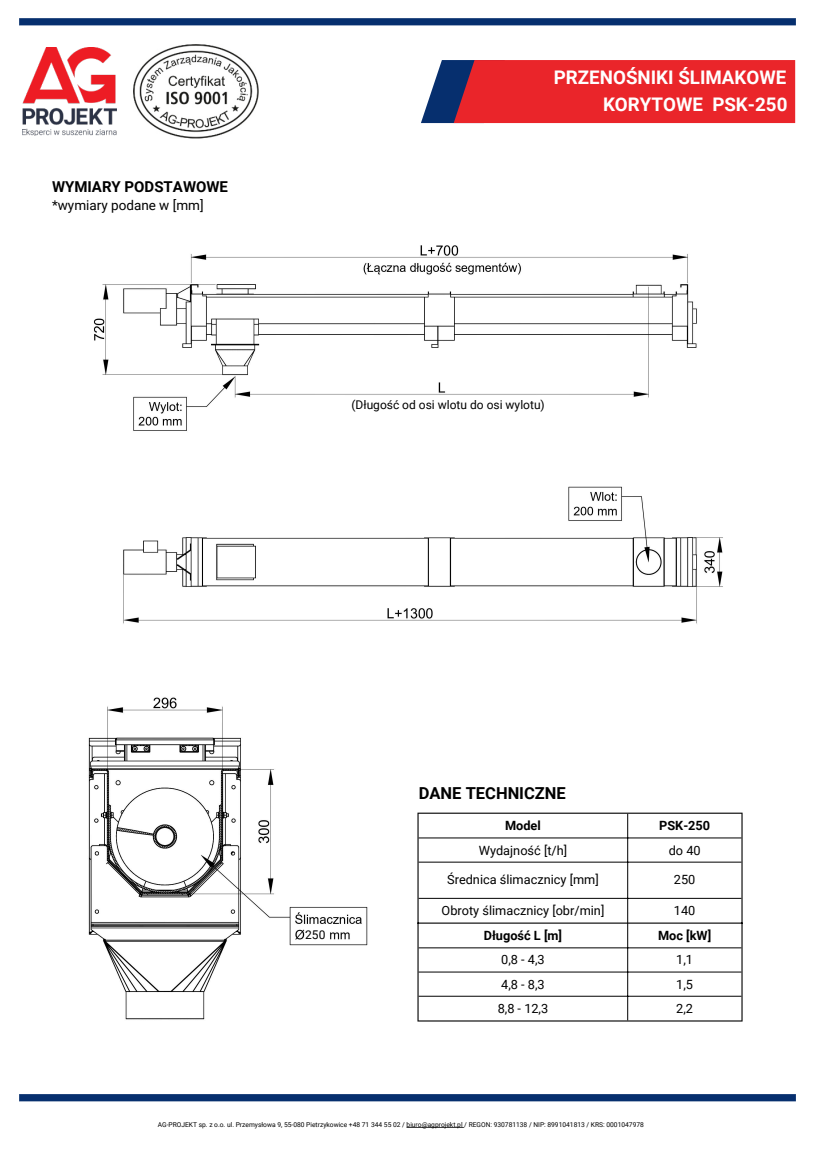
<style>
.page{position:relative;width:815px;height:1152px;background:#fff}
.page>*{position:absolute;margin:0;border:0;box-sizing:border-box;transform-origin:0 0}
.t1{font:700 18.75px/26.5px "Roboto";color:#fff;text-align:right}
.t2{font:700 16.5px "Roboto";color:#000}
.t3{font:700 15px "Roboto";color:#000}
.t4{font:13.5px "Roboto";color:#000}
.t5{font:12.75px "Roboto";color:#000}
.t6{font:700 12.75px "Roboto";color:#000}
.t7{font:12px "Roboto";color:#000}
.t8{font:6.68px "Roboto";color:#000}
</style>
<div class="page">
<img style="left:88px;top:697px;width:280px;height:323px">
<img style="left:93px;top:245px;width:630px;height:379px">
<div style="left:305px;top:928px;width:22px;height:14px;background:#fff"></div>
<div style="left:361px;top:399px;width:204px;height:19px;background:#fff"></div>
<hr style="left:627px;top:814px;width:1px;height:206px;background:#000">
<hr style="left:418px;top:838px;width:323px;height:1px;background:#000">
<hr style="left:418px;top:862px;width:323px;height:1px;background:#000">
<hr style="left:418px;top:898px;width:323px;height:1px;background:#000">
<hr style="left:418px;top:948px;width:323px;height:1px;background:#000">
<hr style="left:418px;top:972px;width:323px;height:1px;background:#000">
<hr style="left:418px;top:996px;width:323px;height:1px;background:#000">
<hr style="left:417px;top:814px;width:1px;height:206px;background:#000">
<hr style="left:741px;top:814px;width:1px;height:206px;background:#000">
<hr style="left:417px;top:813px;width:325px;height:1px;background:#000">
<hr style="left:417px;top:923px;width:325px;height:1px;background:#000">
<hr style="left:417px;top:1020px;width:325px;height:2px;background:#000">
<img style="left:20px;top:18px;width:775px;height:7px">
<img style="left:133px;top:44px;width:125px;height:95px">
<svg style="left:421px;top:60px;width:374px;height:63px;background:#d62c36"></svg>
<img style="left:23px;top:47px;width:93px;height:89px">
<img style="left:406px;top:1127px;width:57px;height:1px">
<div style="left:20px;top:1095px;width:775px;height:6px;background:#062f6e"></div>
<h3 class="t3" style="left:52px;top:180px;width:177px">WYMIARY PODSTAWOWE</h3>
<h3 class="t4" style="left:52px;top:200px;width:153px">*wymiary podane w [mm]</h3>
<h1 class="t1" style="left:554px;top:66px;width:235px">PRZENOŚNIKI ŚLIMAKOWE<br>KORYTOWE PSK-250</h1>
<h3 class="t7" style="left:351px;top:400px;width:195px">(Długość od osi wlotu do osi wylotu)</h3>
<h3 class="t7" style="left:305px;top:930px;width:22px">250</h3>
<h2 class="t2" style="left:419px;top:786px;width:148px">DANE TECHNICZNE</h2>
<h3 class="t6" style="left:505px;top:821px;width:37px">Model</h3>
<h3 class="t6" style="left:659px;top:821px;width:53px">PSK-250</h3>
<h3 class="t5" style="left:478px;top:845px;width:90px">Wydajność [t/h]</h3>
<h3 class="t5" style="left:668px;top:845px;width:33px">do 40</h3>
<h3 class="t5" style="left:447px;top:875px;width:153px">Średnica ślimacznicy [mm]</h3>
<h3 class="t5" style="left:674px;top:875px;width:23px">250</h3>
<h3 class="t5" style="left:441px;top:905px;width:164px">Obroty ślimacznicy [obr/min]</h3>
<h3 class="t5" style="left:674px;top:905px;width:23px">140</h3>
<h3 class="t6" style="left:484px;top:930px;width:80px">Długość L [m]</h3>
<h3 class="t6" style="left:658px;top:930px;width:55px">Moc [kW]</h3>
<h3 class="t5" style="left:501px;top:955px;width:45px">0,8 - 4,3</h3>
<h3 class="t5" style="left:676px;top:955px;width:18px">1,1</h3>
<h3 class="t5" style="left:501px;top:979px;width:45px">4,8 - 8,3</h3>
<h3 class="t5" style="left:676px;top:979px;width:18px">1,5</h3>
<h3 class="t5" style="left:497px;top:1003px;width:52px">8,8 - 12,3</h3>
<h3 class="t5" style="left:676px;top:1003px;width:18px">2,2</h3>
<p class="t8" style="left:158px;top:1122px;width:487px">AG-PROJEKT sp. z o.o. ul. Przemysłowa 9, 55-080 Pietrzykowice +48 71 344 55 02 / biuro@agprojekt.pl / REGON: 930781138 / NIP: 8991041813 / KRS: 0001047978</p>
</div>
